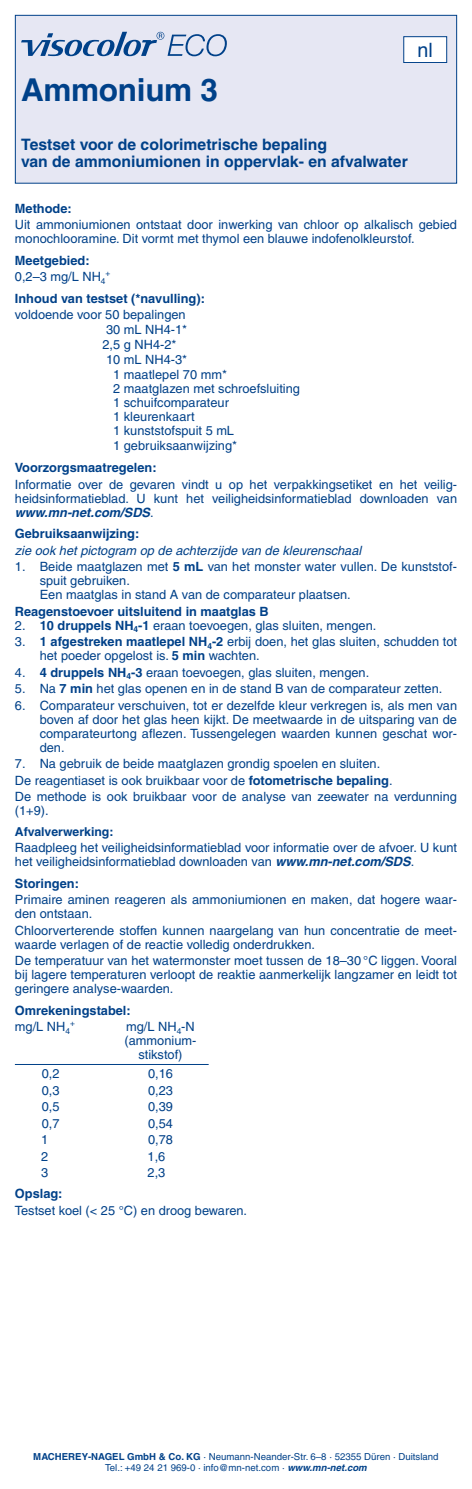
<style>
.page{position:relative;width:472px;height:1489px;background:#fff}
.page>*{position:absolute;margin:0;border:0;box-sizing:border-box;transform-origin:0 0}
.t1{font:700 31.5px "Helvetica LT Pro";letter-spacing:-.01em;color:#004189}
.t2{font:19.78px "Helvetica";color:#004189}
.t3{font:700 15.75px/17.3px "Helvetica LT Pro";color:#004189}
.t4{font:12.78px/14px "Helvetica LT Pro";color:#004189}
.t5{font:700 12.78px/16.4px "Helvetica LT Pro";color:#004189}
.t6{font:italic 12.78px "Helvetica LT Pro";color:#004189}
.t7{font:700 12.25px "Helvetica LT Pro";color:#004189}
.t8{font:9.62px/11.4px "Helvetica LT Pro";color:#004189;text-align:center}
.t9{font:8.22px "Helvetica LT Pro";color:#004189}
.s1{font-weight:400}
.s2{font-weight:700;font-style:italic}
.s3{font-weight:700}
</style>
<div class="page">
<hr style="left:15px;top:1063px;width:193px;height:1px;background:#004189">
<div style="left:15px;top:15px;width:441px;height:168px;background:#e6e7f3"></div>
<svg style="left:21px;top:32px;width:206px;height:24px"></svg>
<div style="left:15px;top:15px;width:441px;height:169px;border:1px solid #004189"></div>
<div style="left:403px;top:37px;width:43px;height:26px;background:#fff"></div>
<div style="left:403px;top:36px;width:43px;height:27px;border:1px solid #004189"></div>
<h1 class="t1" style="left:21px;top:70px;width:198px">Ammonium 3</h1>
<p class="t3" style="left:21px;top:136px;width:388px">Testset voor de colorimetrische bepaling<br>van de ammoniumionen in oppervlak- en afvalwater</p>
<h2 class="t2" style="left:417px;top:34px;width:17px">nl</h2>
<p class="t5" style="left:15px;top:200px;width:58px">Methode:</p>
<p class="t4" style="left:15px;top:218px;width:443px">Uit ammoniumionen ontstaat door inwerking van chloor op alkalisch gebied monochlooramine. Dit vormt met thymol een blauwe indofenolkleurstof.</p>
<p class="t5" style="left:15px;top:252px;width:92px">Meetgebied:<br><span class="s1">0,2–3 mg/L NH</span><sub>4</sub></p>
<p class="t9" style="left:105px;top:268px;width:6px">+</p>
<p class="t5" style="left:15px;top:290px;width:191px">Inhoud van testset (*navulling):</p>
<p class="t4" style="left:15px;top:307px;width:172px">voldoende voor 50 bepalingen</p>
<p class="t4" style="left:106px;top:322px;width:82px">30 mL NH4-1*</p>
<p class="t4" style="left:102px;top:337px;width:75px">2,5 g NH4-2*</p>
<p class="t4" style="left:106px;top:352px;width:82px">10 mL NH4-3*</p>
<p class="t4" style="left:113px;top:367px;width:115px">1 maatlepel 70 mm*</p>
<p class="t4" style="left:113px;top:382px;width:188px">2 maatglazen met schroefsluiting</p>
<p class="t4" style="left:113px;top:396px;width:117px">1 schuifcomparateur</p>
<p class="t4" style="left:113px;top:410px;width:83px">1 kleurenkaart</p>
<p class="t4" style="left:113px;top:424px;width:122px">1 kunststofspuit 5 mL</p>
<p class="t4" style="left:113px;top:438px;width:125px">1 gebruiksaanwijzing*</p>
<p class="t5" style="left:15px;top:459px;width:143px">Voorzorgsmaatregelen:</p>
<p class="t4" style="left:15px;top:477px;width:443px;text-align:justify">Informatie over de gevaren vindt u op het verpakkingsetiket en het veilig&shy;heidsinformatieblad. U kunt het veiligheidsinformatieblad downloaden van <span class="s2">www.mn-net.com/SDS</span>.</p>
<p class="t5" style="left:15px;top:525px;width:126px">Gebruiksaanwijzing:</p>
<p class="t6" style="left:15px;top:542px;width:347px">zie ook het pictogram op de achterzijde van de kleurenschaal</p>
<p class="t4" style="left:40px;top:559px;width:418px;text-indent:-25px">1. Beide maatglazen met <span class="s3">5 mL</span> van het monster water vullen. De kunststof&shy;spuit gebruiken.<br>Een maatglas in stand A van de comparateur plaatsen.</p>
<p class="t5" style="left:15px;top:603px;width:255px">Reagenstoevoer uitsluitend in maatglas B</p>
<p class="t4" style="left:15px;top:618px;width:362px">2. <span class="s3">10 druppels NH</span><sub>4</sub><span class="s3">-1</span> eraan toevoegen, glas sluiten, mengen.</p>
<p class="t4" style="left:40px;top:634px;width:418px;text-indent:-25px">3. <span class="s3">1 afgestreken maatlepel NH</span><sub>4</sub><span class="s3">-2</span> erbij doen, het glas sluiten, schudden tot het poeder opgelost is. <span class="s3">5 min</span> wachten.</p>
<p class="t4" style="left:15px;top:665px;width:355px">4. <span class="s3">4 druppels NH</span><sub>4</sub><span class="s3">-3</span> eraan toevoegen, glas sluiten, mengen.</p>
<p class="t4" style="left:15px;top:681px;width:428px">5. Na <span class="s3">7 min</span> het glas openen en in de stand B van de comparateur zetten.</p>
<p class="t4" style="left:40px;top:698px;width:418px;text-align:justify;text-indent:-25px">6. Comparateur verschuiven, tot er dezelfde kleur verkregen is, als men van boven af door het glas heen kijkt. De meetwaarde in de uitsparing van de comparateurtong aflezen. Tussengelegen waarden kunnen geschat wor&shy;den.</p>
<p class="t4" style="left:15px;top:755px;width:443px;line-height:16.4px">7. Na gebruik de beide maatglazen grondig spoelen en sluiten.<br>De reagentiaset is ook bruikbaar voor de <span class="s3">fotometrische bepaling</span>.<br>De methode is ook bruikbaar voor de analyse van zeewater na verdunning</p>
<p class="t4" style="left:15px;top:803px;width:35px">(1+9).</p>
<p class="t7" style="left:15px;top:823px;width:100px">Afvalverwerking:</p>
<p class="t4" style="left:15px;top:840px;width:443px">Raadpleeg het veiligheidsinformatieblad voor informatie over de afvoer. U kunt het veiligheidsinformatieblad downloaden van <span class="s2">www.mn-net.com/SDS</span>.</p>
<p class="t5" style="left:15px;top:874px;width:66px">Storingen:</p>
<p class="t4" style="left:15px;top:892px;width:443px">Primaire aminen reageren als ammoniumionen en maken, dat hogere waar&shy;den ontstaan.</p>
<p class="t4" style="left:15px;top:923px;width:443px">Chloorverterende stoffen kunnen naargelang van hun concentratie de meet&shy;waarde verlagen of de reactie volledig onderdrukken.</p>
<p class="t4" style="left:15px;top:953px;width:443px;text-align:justify">De temperatuur van het watermonster moet tussen de 18–30 °C liggen. Vooral bij lagere temperaturen verloopt de reaktie aanmerkelijk langzamer en leidt tot geringere analyse-waarden.</p>
<p class="t5" style="left:15px;top:1001px;width:117px">Omrekeningstabel: <span class="s1">mg/L NH</span><sub>4</sub></p>
<p class="t9" style="left:70px;top:1018px;width:6px">+</p>
<p class="t4" style="left:124px;top:1019px;width:73px;text-align:center">mg/L NH<sub>4</sub>-N (ammonium&shy;stikstof)</p>
<p class="t4" style="left:42px;top:1066px;width:19px">0,2</p>
<p class="t4" style="left:148px;top:1066px;width:26px">0,16</p>
<p class="t4" style="left:42px;top:1082px;width:19px">0,3</p>
<p class="t4" style="left:148px;top:1082px;width:26px">0,23</p>
<p class="t4" style="left:42px;top:1099px;width:19px">0,5</p>
<p class="t4" style="left:148px;top:1099px;width:26px">0,39</p>
<p class="t4" style="left:42px;top:1115px;width:19px">0,7</p>
<p class="t4" style="left:148px;top:1115px;width:26px">0,54</p>
<p class="t4" style="left:41px;top:1132px;width:9px">1</p>
<p class="t4" style="left:148px;top:1132px;width:26px">0,78</p>
<p class="t4" style="left:41px;top:1148px;width:9px">2</p>
<p class="t4" style="left:147px;top:1148px;width:19px">1,6</p>
<p class="t4" style="left:41px;top:1165px;width:9px">3</p>
<p class="t4" style="left:147px;top:1165px;width:19px">2,3</p>
<p class="t5" style="left:15px;top:1185px;width:49px">Opslag:</p>
<p class="t4" style="left:15px;top:1203px;width:233px">Testset koel (&lt; 25 °C) en droog bewaren.</p>
<p class="t8" style="left:33px;top:1450px;width:406px"><span class="s3">MACHEREY-NAGEL GmbH &amp; Co. KG</span> · Neumann-Neander-Str. 6–8 · 52355 Düren · Duitsland<br>Tel.: +49 24 21 969-0 · info@mn-net.com · <span class="s2">www.mn-net.com</span></p>
</div>
